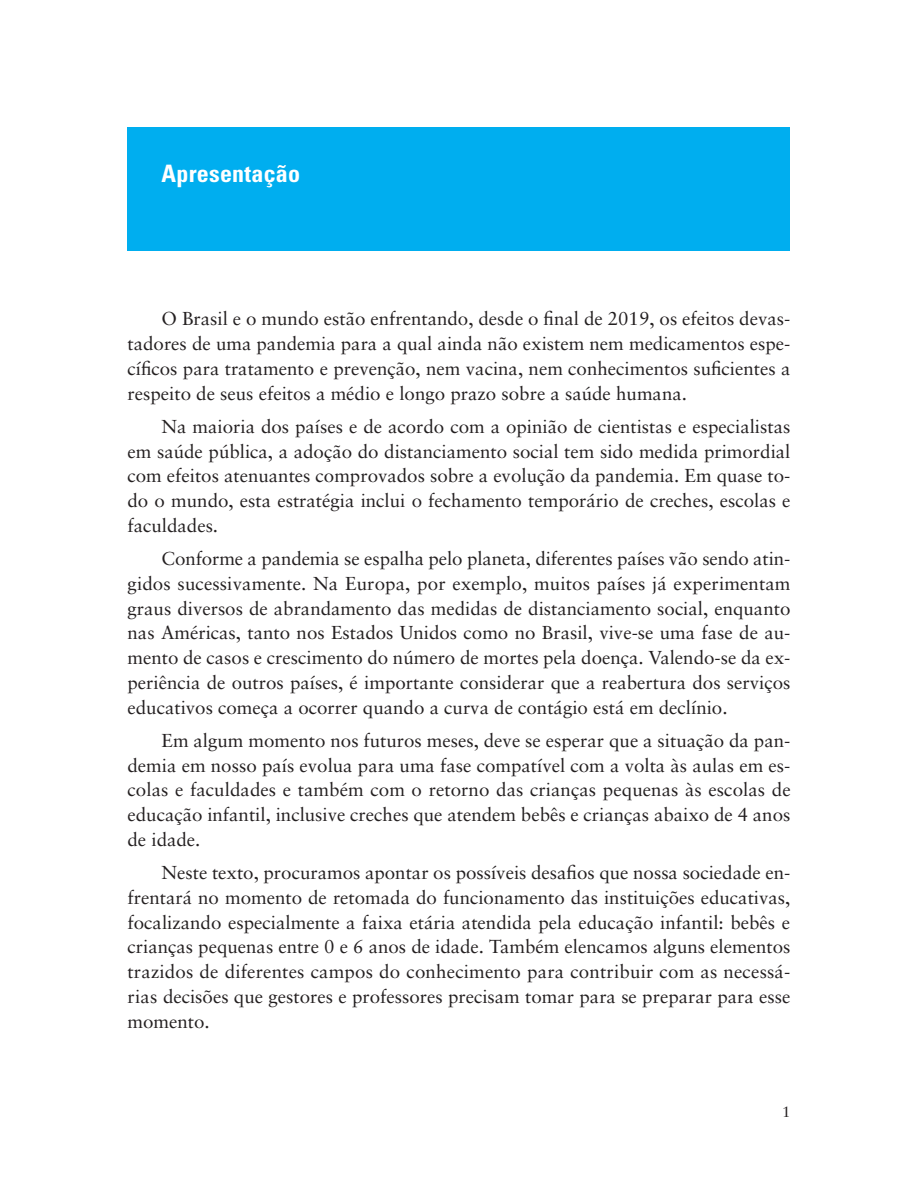
<style>
.page{position:relative;width:918px;height:1188px;background:#fff}
.page>*{position:absolute;margin:0;border:0;box-sizing:border-box;transform-origin:0 0}
.t1{font:700 condensed 24px "Univers";letter-spacing:.01em;color:#fff}
.t2{font:18.75px/24.8px "Sabon";color:#231f20;text-align:justify}
.t3{font:15px "Sabon";color:#231f20}
</style>
<div class="page">
<div style="left:128px;top:128px;width:662px;height:123px;background:#00aeef"></div>
<p class="t1" style="left:162px;top:159px;width:140px">Apresentação</p>
<p class="t2" style="left:128px;top:306px;width:664px;text-indent:34px">O Brasil e o mundo estão enfrentando, desde o final de 2019, os efeitos devas&shy;tadores de uma pandemia para a qual ainda não existem nem medicamentos espe&shy;cíficos para tratamento e prevenção, nem vacina, nem conhecimentos suficientes a respeito de seus efeitos a médio e longo prazo sobre a saúde humana.</p>
<p class="t2" style="left:128px;top:414px;width:664px;text-indent:34px">Na maioria dos países e de acordo com a opinião de cientistas e especialistas em saúde pública, a adoção do distanciamento social tem sido medida primordial com efeitos atenuantes comprovados sobre a evolução da pandemia. Em quase to&shy;do o mundo, esta estratégia inclui o fechamento temporário de creches, escolas e faculdades.</p>
<p class="t2" style="left:128px;top:546px;width:665px;text-indent:34px">Conforme a pandemia se espalha pelo planeta, diferentes países vão sendo atin&shy;gidos sucessivamente. Na Europa, por exemplo, muitos países já experimentam graus diversos de abrandamento das medidas de distanciamento social, enquanto nas Américas, tanto nos Estados Unidos como no Brasil, vive-se uma fase de au&shy;mento de casos e crescimento do número de mortes pela doença. Valendo-se da ex&shy;periência de outros países, é importante considerar que a reabertura dos serviços educativos começa a ocorrer quando a curva de contágio está em declínio.</p>
<p class="t2" style="left:128px;top:728px;width:665px;text-indent:34px">Em algum momento nos futuros meses, deve se esperar que a situação da pan&shy;demia em nosso país evolua para uma fase compatível com a volta às aulas em es&shy;colas e faculdades e também com o retorno das crianças pequenas às escolas de educação infantil, inclusive creches que atendem bebês e crianças abaixo de 4 anos de idade.</p>
<p class="t2" style="left:128px;top:860px;width:664px;text-indent:34px">Neste texto, procuramos apontar os possíveis desafios que nossa sociedade en&shy;frentará no momento de retomada do funcionamento das instituições educativas, focalizando especialmente a faixa etária atendida pela educação infantil: bebês e crianças pequenas entre 0 e 6 anos de idade. Também elencamos alguns elementos trazidos de diferentes campos do conhecimento para contribuir com as necessá&shy;rias decisões que gestores e professores precisam tomar para se preparar para esse momento.</p>
<p class="t3" style="left:782px;top:1103px;width:10px">1</p>
</div>
